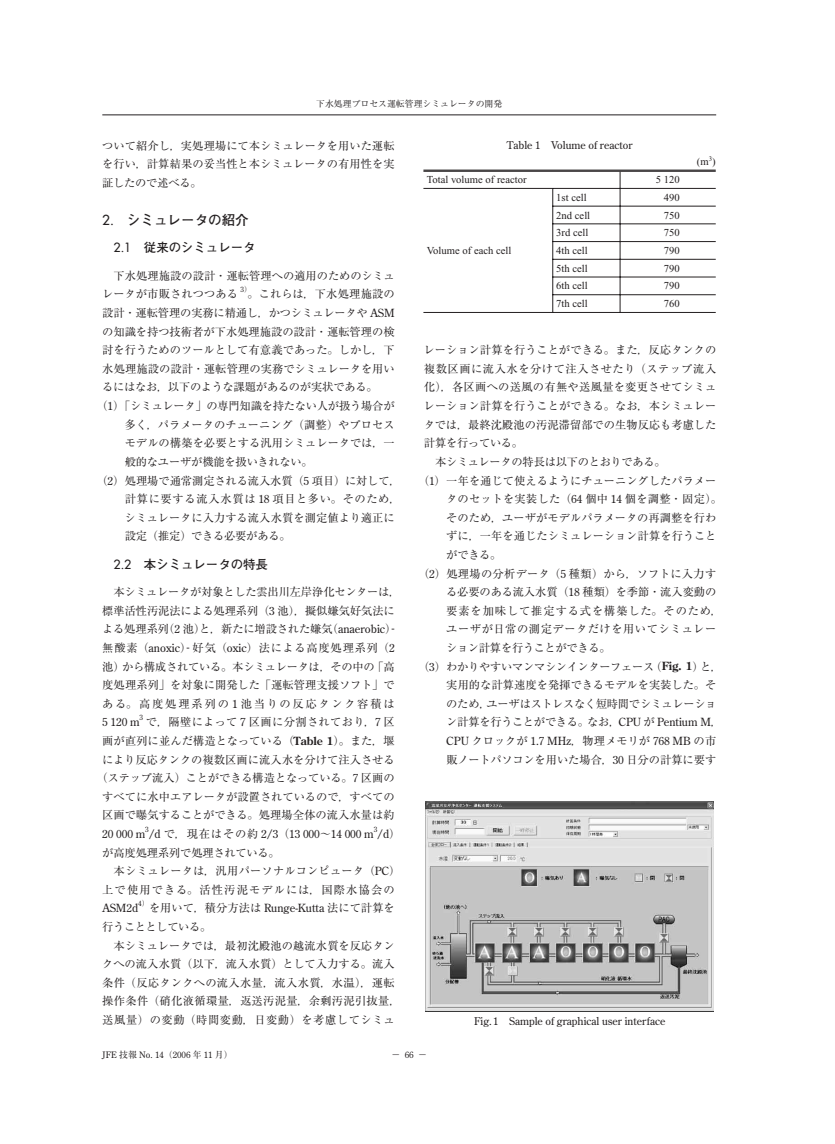
<style>
.page{position:relative;width:835px;height:1144px;background:#fff}
.page>*{position:absolute;margin:0;border:0;box-sizing:border-box;transform-origin:0 0}
.t1{font:13.5px "Futo Go B101 Pro Bold 90 pv RKSJ H";color:#231f20}
.t2{font:12.38px "Futo Go B101 Pro Bold 90 pv RKSJ H";color:#231f20}
.t3{font:11.25px/18.6px "Ryumin Pro Regular 90 pv RKSJ H";color:#231f20}
.t4{font:11.25px/18.6px "Ryumin Pro Regular 90 pv RKSJ H";letter-spacing:.025em;color:#231f20;text-align:center}
.t5{font:11.25px "Ryumin Pro Regular 90 pv RKSJ H";letter-spacing:-.02em;color:#231f20}
.t6{font:11.25px "Century Old Style";letter-spacing:-.005em;color:#231f20}
.t7{font:11.25px "Ryumin Pro Regular 90 pv RKSJ H";letter-spacing:-.025em;color:#231f20}
.t8{font:11.25px "Ryumin Pro Regular 90 pv RKSJ H";letter-spacing:.05em;color:#231f20}
.t9{font:11.25px "Ryumin Pro Regular 90 pv RKSJ H";letter-spacing:-.03em;color:#231f20}
.t10{font:11.25px "Ryumin Pro Regular 90 pv RKSJ H";letter-spacing:.02em;color:#231f20}
.t11{font:11.25px "Ryumin Pro Regular 90 pv RKSJ H";letter-spacing:.055em;color:#231f20}
.t12{font:11.25px "Ryumin Pro Regular 90 pv RKSJ H";letter-spacing:.1em;color:#231f20}
.t13{font:11.25px "Ryumin Pro Regular 90 pv RKSJ H";letter-spacing:.075em;color:#231f20}
.t14{font:10.62px "Times New Roman";color:#231f20}
.t15{font:10.62px "Century Old Style";color:#231f20}
.t16{font:8.88px "Ryumin Pro Regular 90 pv RKSJ H";color:#231f20}
.t17{font:8.88px "Century Old Style";color:#231f20}
.t18{font:8.88px "Futo Min A101 Pro Bold 90 pv RKSJ H";color:#231f20}
.t19{font:7.25px "Century Old Style";color:#231f20}
.s1{font-family:"Futura"}
.s2{font-family:"Ryumin Pro Regular 90 pv RKSJ H"}
.s3{font-family:"Century Old Style"}
.s4{font-family:"Century Old Style";font-weight:700}
.s5{color:#fff}
</style>
<div class="page">
<hr style="left:102px;top:115px;width:614px;height:1px;background:#231f20">
<hr style="left:423px;top:188px;width:130px;height:1px;background:#231f20">
<hr style="left:553px;top:188px;width:67px;height:1px;background:#231f20">
<hr style="left:620px;top:188px;width:96px;height:1px;background:#231f20">
<hr style="left:553px;top:206px;width:67px;height:1px;background:#231f20">
<hr style="left:620px;top:206px;width:96px;height:1px;background:#231f20">
<hr style="left:553px;top:224px;width:67px;height:1px;background:#231f20">
<hr style="left:620px;top:224px;width:96px;height:1px;background:#231f20">
<hr style="left:553px;top:241px;width:67px;height:1px;background:#231f20">
<hr style="left:620px;top:241px;width:96px;height:1px;background:#231f20">
<hr style="left:553px;top:259px;width:67px;height:1px;background:#231f20">
<hr style="left:620px;top:259px;width:96px;height:1px;background:#231f20">
<hr style="left:553px;top:277px;width:67px;height:1px;background:#231f20">
<hr style="left:620px;top:277px;width:96px;height:1px;background:#231f20">
<hr style="left:553px;top:294px;width:67px;height:1px;background:#231f20">
<svg style="left:553px;top:189px;width:1px;height:123px"></svg>
<hr style="left:620px;top:294px;width:96px;height:1px;background:#231f20">
<svg style="left:620px;top:172px;width:1px;height:140px"></svg>
<hr style="left:423px;top:312px;width:130px;height:1px;background:#231f20">
<hr style="left:553px;top:312px;width:67px;height:1px;background:#231f20">
<hr style="left:620px;top:312px;width:96px;height:1px;background:#231f20">
<hr style="left:423px;top:170px;width:293px;height:1px;background:#231f20">
<hr style="left:423px;top:171px;width:293px;height:1px;background:#231f20">
<img style="left:426px;top:801px;width:288px;height:210px">
<p class="t16" style="left:316px;top:100px;width:188px">下水処理プロセス運転管理シミュレータの開発</p>
<p class="t3" style="left:102px;top:138px;width:294px;text-align:justify">ついて紹介し，実処理場にて本シミュレータを用いた運転を行い，計算結果の妥当性と本シミュレータの有用性を実証したので述べる。</p>
<p class="t1" style="left:102px;top:215px;width:148px"><span class="s1">2.</span> シミュレータの紹介</p>
<p class="t2" style="left:114px;top:243px;width:143px"><span class="s1">2.1</span> 従来のシミュレータ</p>
<p class="t3" style="left:102px;top:268px;width:294px;text-indent:11px">下水処理施設の設計・運転管理への適用のためのシミュレータが市販されつつある</p>
<p class="t19" style="left:241px;top:287px;width:12px">3<span class="s2">）</span></p>
<p class="t3" style="left:248px;top:286px;width:149px">。これらは，下水処理施設の</p>
<p class="t3" style="left:102px;top:305px;width:294px">設計・運転管理の実務に精通し，かつシミュレータや <span class="s3">ASM</span></p>
<p class="t3" style="left:102px;top:324px;width:294px">の知識を持つ技術者が下水処理施設の設計・運転管理の検</p>
<p class="t3" style="left:102px;top:342px;width:294px">討を行うためのツールとして有意義であった。しかし，下</p>
<p class="t3" style="left:102px;top:361px;width:294px">水処理施設の設計・運転管理の実務でシミュレータを用い</p>
<p class="t5" style="left:102px;top:383px;width:277px">るにはなお，以下のような課題があるのが実状である。</p>
<p class="t5" style="left:96px;top:402px;width:300px">（<span class="s3">1</span>）「シミュレータ」の専門知識を持たない人が扱う場合が</p>
<p class="t3" style="left:125px;top:417px;width:272px">多く，パラメータのチューニング（調整）やプロセス</p>
<p class="t3" style="left:125px;top:435px;width:272px">モデルの構築を必要とする汎用シミュレータでは，一</p>
<p class="t5" style="left:125px;top:457px;width:190px">般的なユーザが機能を扱いきれない。</p>
<p class="t3" style="left:96px;top:472px;width:306px">（<span class="s3">2</span>）処理場で通常測定される流入水質（<span class="s3">5</span> 項目）に対して，</p>
<p class="t11" style="left:125px;top:495px;width:277px">計算に要する流入水質は <span class="s3">18</span> 項目と多い。そのため，</p>
<p class="t3" style="left:125px;top:510px;width:272px">シミュレータに入力する流入水質を測定値より適正に</p>
<p class="t3" style="left:125px;top:528px;width:167px">設定（推定）できる必要がある。</p>
<p class="t2" style="left:114px;top:559px;width:156px"><span class="s1">2.2</span> 本シミュレータの特長</p>
<p class="t3" style="left:102px;top:584px;width:300px;text-indent:11px">本シミュレータが対象とした雲出川左岸浄化センターは，標準活性汚泥法による処理系列（<span class="s3">3</span> 池），擬似嫌気好気法による処理系列（<span class="s3">2</span> 池）と，新たに増設された嫌気（<span class="s3">anaerobic</span>）<span class="s3">-</span>無酸素（<span class="s3">anoxic</span>）<span class="s3">-</span> 好気（<span class="s3">oxic</span>）法による高度処理系列（<span class="s3">2</span>池）から構成されている。本シミュレータは，その中の「高度処理系列」を対象に開発した「運転管理支援ソフト」である。高度処理系列の <span class="s3">1</span> 池当りの反応タンク容積は</p>
<p class="t6" style="left:102px;top:718px;width:39px">5 120 m</p>
<p class="t19" style="left:139px;top:715px;width:5px">3</p>
<p class="t3" style="left:96px;top:714px;width:300px;text-align:right">で，隔壁によって <span class="s3">7</span> 区画に分割されており，<span class="s3">7</span> 区<br>画が直列に並んだ構造となっている（<span class="s4">Table 1</span>）。また，堰により反応タンクの複数区画に流入水を分けて注入させる（ステップ流入）ことができる構造となっている。<span class="s3">7</span> 区画のすべてに水中エアレータが設置されているので，すべての区画で曝気することができる。処理場全体の流入水量は約</p>
<p class="t6" style="left:102px;top:829px;width:300px">20 000 m /d <span class="s2">で，現在はその約</span> 2/3<span class="s2">（</span>13 000<span class="s2">～</span>14 000 m /d<span class="s2">）</span></p>
<p class="t19" style="left:145px;top:826px;width:5px">3</p>
<p class="t19" style="left:374px;top:826px;width:5px">3</p>
<p class="t3" style="left:102px;top:844px;width:179px">が高度処理系列で処理されている。</p>
<p class="t3" style="left:114px;top:863px;width:288px">本シミュレータは，汎用パーソナルコンピュータ（<span class="s3">PC</span>）</p>
<p class="t12" style="left:102px;top:885px;width:294px">上で使用できる。活性汚泥モデルには，国際水協会の</p>
<p class="t6" style="left:102px;top:904px;width:37px">ASM2d</p>
<p class="t19" style="left:138px;top:901px;width:12px">4<span class="s2">）</span></p>
<p class="t3" style="left:102px;top:900px;width:294px;text-indent:47px">を用いて，積分方法は <span class="s3">Runge-Kutta</span> 法にて計算を行うこととしている。</p>
<p class="t4" style="left:102px;top:937px;width:300px">本シミュレータでは，最初沈殿池の越流水質を反応タン<br>クへの流入水質（以下，流入水質）として入力する。流入条件（反応タンクへの流入水量，流入水質，水温），運転操作条件（硝化液循環量，返送汚泥量，余剰汚泥引抜量，送風量）の変動（時間変動，日変動）を考慮してシミュ</p>
<p class="t15" style="left:507px;top:141px;width:127px">Table 1 Volume of reactor</p>
<p class="t14" style="left:427px;top:176px;width:101px">Total volume of reactor</p>
<p class="t14" style="left:656px;top:176px;width:25px">5 120</p>
<p class="t14" style="left:427px;top:247px;width:86px">Volume of each cell</p>
<p class="t14" style="left:556px;top:193px;width:32px">1st cell</p>
<p class="t14" style="left:656px;top:193px;width:25px"><span class="s5">0</span> 490</p>
<p class="t14" style="left:556px;top:211px;width:35px">2nd cell</p>
<p class="t14" style="left:656px;top:211px;width:25px"><span class="s5">0</span> 750</p>
<p class="t14" style="left:556px;top:229px;width:34px">3rd cell</p>
<p class="t14" style="left:656px;top:229px;width:25px"><span class="s5">0</span> 750</p>
<p class="t14" style="left:556px;top:247px;width:33px">4th cell</p>
<p class="t14" style="left:656px;top:247px;width:25px"><span class="s5">0</span> 790</p>
<p class="t14" style="left:556px;top:264px;width:33px">5th cell</p>
<p class="t14" style="left:656px;top:264px;width:25px"><span class="s5">0</span> 790</p>
<p class="t14" style="left:556px;top:282px;width:33px">6th cell</p>
<p class="t14" style="left:656px;top:282px;width:25px"><span class="s5">0</span> 790</p>
<p class="t14" style="left:556px;top:300px;width:33px">7th cell</p>
<p class="t14" style="left:656px;top:300px;width:25px"><span class="s5">0</span> 760</p>
<p class="t14" style="left:697px;top:158px;width:20px">(m<sup>3</sup>)</p>
<p class="t3" style="left:424px;top:342px;width:294px">レーション計算を行うことができる。また，反応タンクの</p>
<p class="t8" style="left:424px;top:364px;width:294px">複数区画に流入水を分けて注入させたり（ステップ流入</p>
<p class="t4" style="left:424px;top:379px;width:294px">化），各区画への送風の有無や送風量を変更させてシミュ</p>
<p class="t3" style="left:424px;top:398px;width:294px">レーション計算を行うことができる。なお，本シミュレー</p>
<p class="t3" style="left:424px;top:417px;width:294px">タでは，最終沈殿池の汚泥滞留部での生物反応も考慮した</p>
<p class="t5" style="left:424px;top:439px;width:101px">計算を行っている。</p>
<p class="t7" style="left:435px;top:457px;width:232px">本シミュレータの特長は以下のとおりである。</p>
<p class="t3" style="left:418px;top:472px;width:300px">（<span class="s3">1</span>）一年を通じて使えるようにチューニングしたパラメー</p>
<p class="t4" style="left:446px;top:491px;width:277px">タのセットを実装した（<span class="s3">64</span> 個中 <span class="s3">14</span> 個を調整・固定）。</p>
<p class="t3" style="left:446px;top:510px;width:272px">そのため，ユーザがモデルパラメータの再調整を行わ</p>
<p class="t3" style="left:446px;top:528px;width:272px">ずに，一年を通じたシミュレーション計算を行うこと</p>
<p class="t3" style="left:446px;top:547px;width:57px">ができる。</p>
<p class="t10" style="left:418px;top:569px;width:300px">（<span class="s3">2</span>）処理場の分析データ（<span class="s3">5</span> 種類）から，ソフトに入力す</p>
<p class="t3" style="left:446px;top:584px;width:272px">る必要のある流入水質（<span class="s3">18</span> 種類）を季節・流入変動の</p>
<p class="t13" style="left:446px;top:606px;width:277px">要素を加味して推定する式を構築した。そのため，</p>
<p class="t8" style="left:446px;top:625px;width:271px">ユーザが日常の測定データだけを用いてシミュレー</p>
<p class="t7" style="left:446px;top:643px;width:166px">ション計算を行うことができる。</p>
<p class="t9" style="left:418px;top:662px;width:306px">（<span class="s3">3</span>）わかりやすいマンマシンインターフェース（<span class="s4">Fig. 1</span>）と，</p>
<p class="t3" style="left:446px;top:677px;width:272px">実用的な計算速度を発揮できるモデルを実装した。そ</p>
<p class="t5" style="left:446px;top:699px;width:272px">のため，ユーザはストレスなく短時間でシミュレーショ</p>
<p class="t7" style="left:446px;top:718px;width:278px">ン計算を行うことができる。なお，<span class="s3">CPU</span> が <span class="s3">Pentium M</span>，</p>
<p class="t6" style="left:446px;top:736px;width:271px">CPU <span class="s2">クロックが</span> 1.7 MHz<span class="s2">，物理メモリが</span> 768 MB <span class="s2">の市</span></p>
<p class="t3" style="left:446px;top:751px;width:271px">販ノートパソコンを用いた場合，<span class="s3">30</span> 日分の計算に要す</p>
<p class="t15" style="left:474px;top:1017px;width:193px">Fig. 1 Sample of graphical user interface</p>
<p class="t17" style="left:102px;top:1051px;width:132px">JFE <span class="s2">技報</span> No. 14<span class="s2">（</span>2006 <span class="s2">年</span> 11 <span class="s2">月）</span></p>
<p class="t18" style="left:391px;top:1051px;width:37px">－ <span class="s3">66</span> －</p>
</div>
